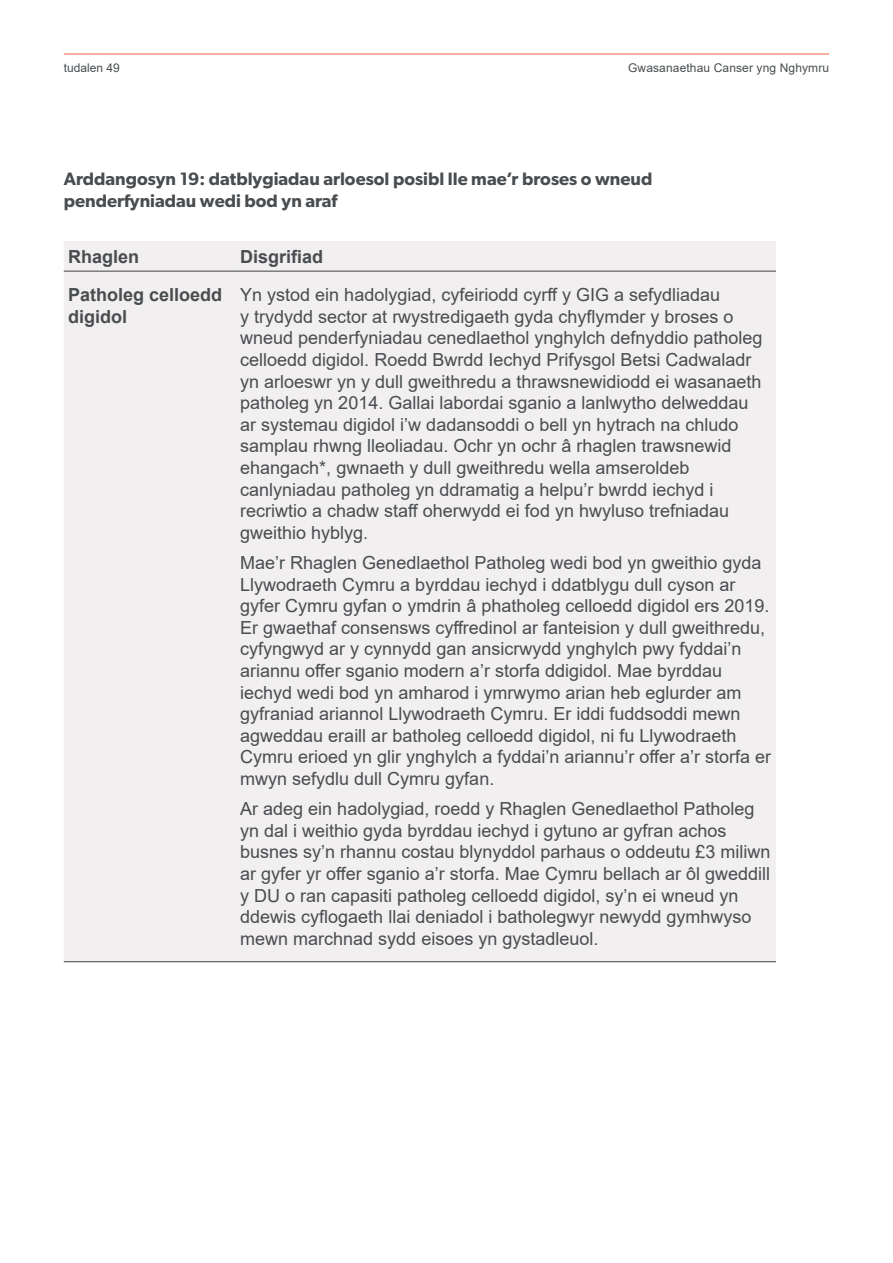
<style>
.page{position:relative;width:893px;height:1263px;background:#fff}
.page>*{position:absolute;margin:0;border:0;box-sizing:border-box;transform-origin:0 0}
.Table_body{font:18px/21.6px "Arial";color:#494d50}
.Box___Figure_Heading{font:600 18px/22.5px "Gibson";color:#494d50}
.Table_header_text{font:700 18px/21.6px "Arial";color:#494d50}
.t1{font:12px "Arial";letter-spacing:.01em;color:#494d50}
</style>
<div class="page">
<hr style="left:64px;top:54px;width:765px;height:1px;background:#f16449">
<div style="left:64px;top:241px;width:712px;height:720px;background:#f1efef"></div>
<hr style="left:64px;top:271px;width:172px;height:1px;background:#434343">
<hr style="left:236px;top:271px;width:540px;height:1px;background:#434343">
<hr style="left:64px;top:961px;width:172px;height:1px;background:#434343">
<hr style="left:236px;top:961px;width:540px;height:1px;background:#434343">
<p class="t1" style="left:64px;top:59px;width:58px">tudalen 49</p>
<p class="t1" style="left:628px;top:59px;width:203px">Gwasanaethau Canser yng Nghymru</p>
<p class="Box___Figure_Heading" style="left:64px;top:167px;width:590px">Arddangosyn 19: datblygiadau arloesol posibl lle mae’r broses o wneud penderfyniadau wedi bod yn araf</p>
<p class="Table_header_text" style="left:68px;top:246px;width:73px">Rhaglen</p>
<p class="Table_header_text" style="left:240px;top:246px;width:85px">Disgrifiad</p>
<p class="Table_header_text" style="left:68px;top:284px;width:156px">Patholeg celloedd digidol</p>
<p class="Table_body" style="left:240px;top:284px;width:524px">Yn ystod ein hadolygiad, cyfeiriodd cyrff y GIG a sefydliadau<br>y trydydd sector at rwystredigaeth gyda chyflymder y broses o wneud penderfyniadau cenedlaethol ynghylch defnyddio patholeg celloedd digidol. Roedd Bwrdd Iechyd Prifysgol Betsi Cadwaladr yn arloeswr yn y dull gweithredu a thrawsnewidiodd ei wasanaeth patholeg yn 2014. Gallai labordai sganio a lanlwytho delweddau ar systemau digidol i’w dadansoddi o bell yn hytrach na chludo samplau rhwng lleoliadau. Ochr yn ochr â rhaglen trawsnewid ehangach*, gwnaeth y dull gweithredu wella amseroldeb canlyniadau patholeg yn ddramatig a helpu’r bwrdd iechyd i recriwtio a chadw staff oherwydd ei fod yn hwyluso trefniadau gweithio hyblyg.</p>
<p class="Table_body" style="left:240px;top:552px;width:532px">Mae’r Rhaglen Genedlaethol Patholeg wedi bod yn gweithio gyda Llywodraeth Cymru a byrddau iechyd i ddatblygu dull cyson ar gyfer Cymru gyfan o ymdrin â phatholeg celloedd digidol ers 2019.<br>Er gwaethaf consensws cyffredinol ar fanteision y dull gweithredu, cyfyngwyd ar y cynnydd gan ansicrwydd ynghylch pwy fyddai’n ariannu offer sganio modern a’r storfa ddigidol. Mae byrddau iechyd wedi bod yn amharod i ymrwymo arian heb eglurder am gyfraniad ariannol Llywodraeth Cymru. Er iddi fuddsoddi mewn agweddau eraill ar batholeg celloedd digidol, ni fu Llywodraeth Cymru erioed yn glir ynghylch a fyddai’n ariannu’r offer a’r storfa er mwyn sefydlu dull Cymru gyfan.</p>
<p class="Table_body" style="left:240px;top:798px;width:532px">Ar adeg ein hadolygiad, roedd y Rhaglen Genedlaethol Patholeg yn dal i weithio gyda byrddau iechyd i gytuno ar gyfran achos busnes sy’n rhannu costau blynyddol parhaus o oddeutu £3 miliwn ar gyfer yr offer sganio a’r storfa. Mae Cymru bellach ar ôl gweddill y DU o ran capasiti patholeg celloedd digidol, sy’n ei wneud yn ddewis cyflogaeth llai deniadol i batholegwyr newydd gymhwyso mewn marchnad sydd eisoes yn gystadleuol.</p>
</div>
